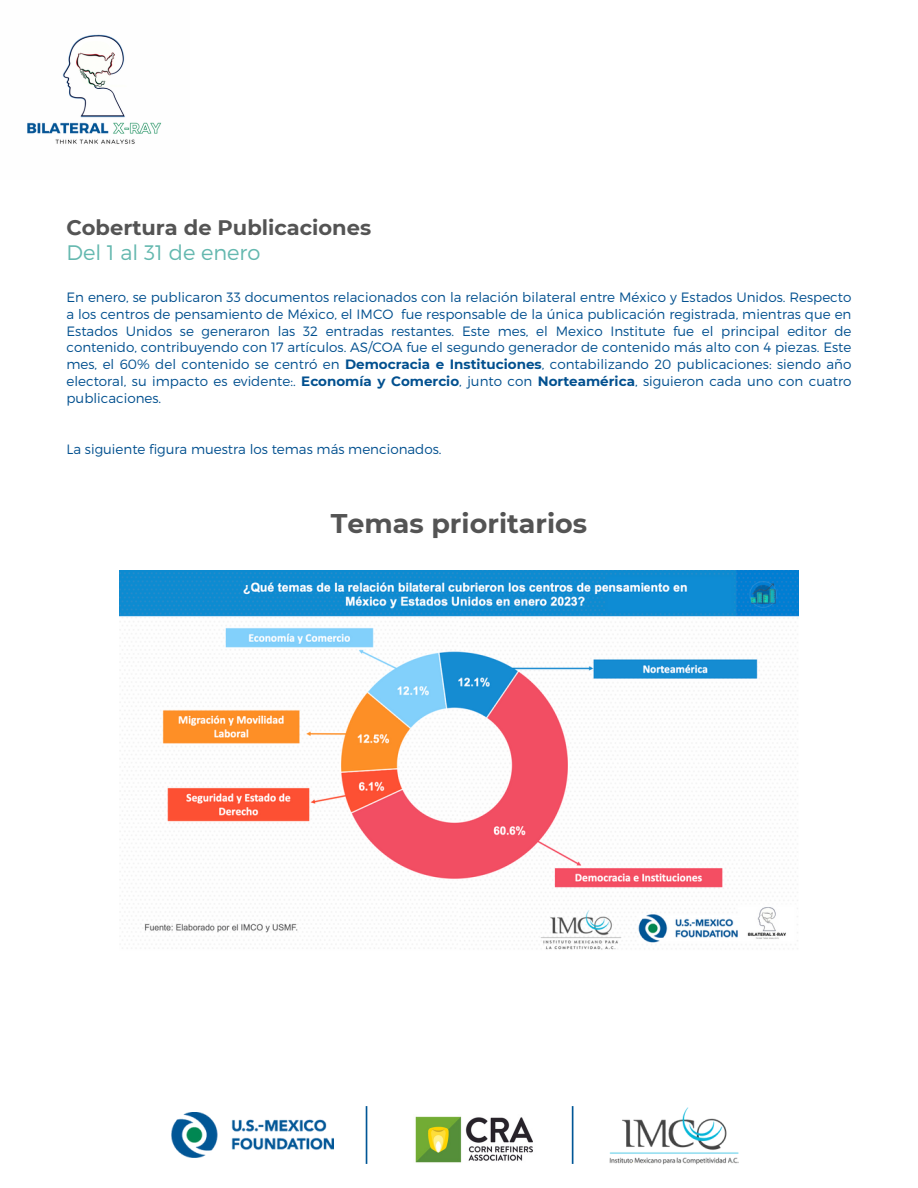
<style>
.page{position:relative;width:918px;height:1188px;background:#fff}
.page>*{position:absolute;margin:0;border:0;box-sizing:border-box;transform-origin:0 0}
.t1{font:700 27px "Montserrat";color:#545454}
.t2{font:700 21px/24.8px "Montserrat";color:#545454}
.t3{font:300 13.5px/16.8px "Montserrat";color:#02508f;text-align:justify}
.s1{font-weight:300;color:#64b8af}
.s2{font-weight:700}
</style>
<div class="page">
<img style="left:27px;top:34px;width:135px;height:110px">
<img style="left:171px;top:1112px;width:163px;height:46px">
<img style="left:609px;top:1107px;width:130px;height:58px">
<hr style="left:366px;top:1106px;width:1px;height:58px;background:#005696">
<hr style="left:572px;top:1106px;width:1px;height:58px;background:#005696">
<img style="left:415px;top:1116px;width:118px;height:47px">
<img style="left:120px;top:570px;width:678px;height:380px">
<h1 class="t2" style="left:66px;top:216px;width:306px">Cobertura de Publicaciones<br><span class="s1">Del 1 al 31 de enero</span></h1>
<p class="t3" style="left:66px;top:288px;width:787px">En enero, se publicaron 33 documentos relacionados con la relación bilateral entre México y Estados Unidos. Respecto a los centros de pensamiento de México, el IMCO fue responsable de la única publicación registrada, mientras que en Estados Unidos se generaron las 32 entradas restantes. Este mes, el Mexico Institute fue el principal editor de contenido, contribuyendo con 17 artículos. AS/COA fue el segundo generador de contenido más alto con 4 piezas. Este mes, el 60% del contenido se centró en <span class="s2">Democracia e Instituciones</span>, contabilizando 20 publicaciones: siendo año electoral, su impacto es evidente:. <span class="s2">Economía y Comercio</span>, junto con <span class="s2">Norteamérica</span>, siguieron cada uno con cuatro publicaciones.</p>
<p class="t3" style="left:66px;top:440px;width:377px">La siguiente figura muestra los temas más mencionados.</p>
<p class="t1" style="left:331px;top:507px;width:258px">Temas prioritarios</p>
</div>
